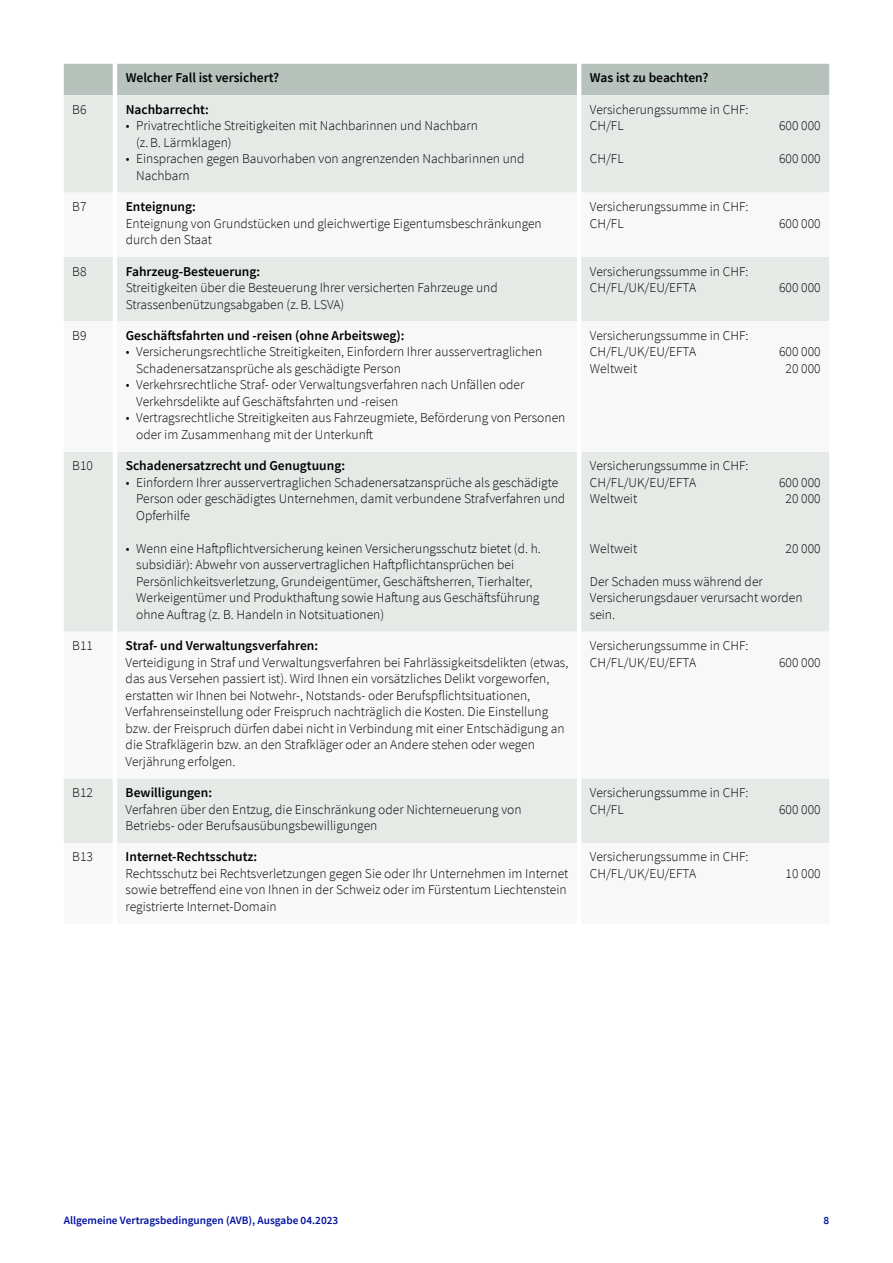
<style>
.page{position:relative;width:893px;height:1263px;background:#fff}
.page>*{position:absolute;margin:0;border:0;box-sizing:border-box;transform-origin:0 0}
.t1{font:300 13.5px/16.5px "Source Sans Pro";color:#000}
.t2{font:600 13.5px "Source Sans Pro";color:#000}
.t3{font:600 11.25px "Source Sans Pro";color:#00109f}
</style>
<div class="page">
<div style="left:64px;top:64px;width:765px;height:31px;background:#b6c2bb"></div>
<div style="left:64px;top:95px;width:765px;height:98px;background:#e6eae7"></div>
<svg style="left:64px;top:257px;width:765px;height:586px;fill:#e6eae7"></svg>
<p class="t2" style="left:126px;top:69px;width:155px">Welcher Fall ist versichert?</p>
<p class="t2" style="left:590px;top:69px;width:120px">Was ist zu beachten?</p>
<p class="t1" style="left:72px;top:101px;width:16px">B6</p>
<p class="t2" style="left:126px;top:100px;width:85px">Nachbarrecht:</p>
<p class="t1" style="left:136px;top:118px;width:343px;text-indent:-11px">• Privatrechtliche Streitigkeiten mit Nachbarinnen und Nachbarn (z.B. Lärmklagen)</p>
<p class="t1" style="left:136px;top:151px;width:390px;text-indent:-11px">• Einsprachen gegen Bauvorhaben von angrenzenden Nachbarinnen und<br>Nachbarn</p>
<p class="t1" style="left:72px;top:198px;width:16px">B7</p>
<p class="t2" style="left:126px;top:198px;width:72px">Enteignung:</p>
<p class="t1" style="left:126px;top:215px;width:418px">Enteignung von Grundstücken und gleichwertige Eigentumsbeschränkungen durch den Staat</p>
<p class="t1" style="left:72px;top:263px;width:16px">B8</p>
<p class="t2" style="left:126px;top:262px;width:136px">Fahrzeug-Besteuerung:</p>
<p class="t1" style="left:126px;top:279px;width:374px">Streitigkeiten über die Besteuerung Ihrer versicherten Fahrzeuge und<br>Strassenbenützungsabgaben (z.B. LSVA)</p>
<p class="t1" style="left:72px;top:327px;width:16px">B9</p>
<p class="t2" style="left:126px;top:327px;width:280px">Geschäftsfahrten und -reisen (ohne Arbeitsweg):</p>
<p class="t1" style="left:136px;top:344px;width:407px;text-indent:-11px">• Versicherungsrechtliche Streitigkeiten, Einfordern Ihrer ausservertraglichen<br>Schadenersatzansprüche als geschädigte Person</p>
<p class="t1" style="left:136px;top:377px;width:390px;text-indent:-11px">• Verkehrsrechtliche Straf- oder Verwaltungsverfahren nach Unfällen oder<br>Verkehrsdelikte auf Geschäftsfahrten und --reisen</p>
<p class="t1" style="left:136px;top:410px;width:431px;text-indent:-11px">• Vertragsrechtliche Streitigkeiten aus Fahrzeugmiete, Beförderung von Personen oder im Zusammenhang mit der Unterkunft</p>
<p class="t1" style="left:72px;top:458px;width:22px">B10</p>
<p class="t2" style="left:126px;top:457px;width:221px">Schadenersatzrecht und Genugtuung:</p>
<p class="t1" style="left:136px;top:474px;width:431px;text-indent:-11px">• Einfordern Ihrer ausservertraglichen Schadenersatzansprüche als geschädigte<br>Person oder geschädigtes Unternehmen, damit verbundene Strafverfahren und<br>Opferhilfe</p>
<p class="t1" style="left:136px;top:540px;width:406px;text-indent:-11px">• Wenn eine Haftpflichtversicherung keinen Versicherungsschutz bietet (d. h. subsidiär): Abwehr von ausservertraglichen Haftpflichtansprüchen bei Persönlichkeitsverletzung, Grundeigentümer, Geschäftsherren, Tierhalter, Werkeigentümer und Produkthaftung sowie Haftung aus Geschäftsführung ohne Auftrag (z. B. Handeln in Notsituationen)</p>
<p class="t1" style="left:72px;top:637px;width:22px">B11</p>
<p class="t2" style="left:126px;top:637px;width:194px">Straf- und Verwaltungsverfahren:</p>
<p class="t1" style="left:126px;top:654px;width:444px">Verteidigung in Straf und Verwaltungsverfahren bei Fahrlässigkeitsdelikten (etwas, das aus Versehen passiert ist). Wird Ihnen ein vorsätzliches Delikt vorgeworfen, erstatten wir Ihnen bei Notwehr-, Notstands- oder Berufspflichtsituationen, Verfahrenseinstellung oder Freispruch nachträglich die Kosten. Die Einstellung bzw. der Freispruch dürfen dabei nicht in Verbindung mit einer Entschädigung an die Strafklägerin bzw. an den Strafkläger oder an Andere stehen oder wegen Verjährung erfolgen.</p>
<p class="t1" style="left:72px;top:784px;width:22px">B12</p>
<p class="t2" style="left:126px;top:784px;width:88px">Bewilligungen:</p>
<p class="t1" style="left:126px;top:801px;width:397px">Verfahren über den Entzug, die Einschränkung oder Nichterneuerung von<br>Betriebs- oder Berufsausübungsbewilligungen</p>
<p class="t1" style="left:72px;top:849px;width:22px">B13</p>
<p class="t2" style="left:126px;top:848px;width:133px">Internet-Rechtsschutz:</p>
<p class="t1" style="left:126px;top:865px;width:444px">Rechtsschutz bei Rechtsverletzungen gegen Sie oder Ihr Unternehmen im Internet sowie betreffend eine von Ihnen in der Schweiz oder im Fürstentum Liechtenstein registrierte Internet-Domain</p>
<p class="t1" style="left:590px;top:101px;width:160px">Versicherungssumme in CHF:<br>CH/FL</p>
<p class="t1" style="left:779px;top:118px;width:43px">600 000</p>
<p class="t1" style="left:590px;top:151px;width:35px">CH/FL</p>
<p class="t1" style="left:779px;top:151px;width:43px">600 000</p>
<p class="t1" style="left:590px;top:198px;width:160px">Versicherungssumme in CHF:<br>CH/FL</p>
<p class="t1" style="left:590px;top:263px;width:160px">Versicherungssumme in CHF:<br>CH/FL/UK/EU/EFTA</p>
<p class="t1" style="left:590px;top:327px;width:160px">Versicherungssumme in CHF:<br>CH/FL/UK/EU/EFTA</p>
<p class="t1" style="left:779px;top:215px;width:43px">600 000</p>
<p class="t1" style="left:779px;top:279px;width:43px">600 000</p>
<p class="t1" style="left:779px;top:344px;width:43px">600 000</p>
<p class="t1" style="left:590px;top:360px;width:49px">Weltweit</p>
<p class="t1" style="left:786px;top:360px;width:37px">20 000</p>
<p class="t1" style="left:590px;top:458px;width:160px">Versicherungssumme in CHF:<br>CH/FL/UK/EU/EFTA</p>
<p class="t1" style="left:779px;top:474px;width:43px">600 000</p>
<p class="t1" style="left:590px;top:491px;width:49px">Weltweit</p>
<p class="t1" style="left:786px;top:491px;width:37px">20 000</p>
<p class="t1" style="left:590px;top:540px;width:49px">Weltweit</p>
<p class="t1" style="left:786px;top:540px;width:37px">20 000</p>
<p class="t1" style="left:590px;top:573px;width:214px">Der Schaden muss während der<br>Versicherungsdauer verursacht worden sein.</p>
<p class="t1" style="left:590px;top:637px;width:160px">Versicherungssumme in CHF:<br>CH/FL/UK/EU/EFTA</p>
<p class="t1" style="left:779px;top:654px;width:43px">600 000</p>
<p class="t1" style="left:590px;top:784px;width:160px">Versicherungssumme in CHF:<br>CH/FL</p>
<p class="t1" style="left:590px;top:849px;width:160px">Versicherungssumme in CHF:<br>CH/FL/UK/EU/EFTA</p>
<p class="t1" style="left:779px;top:801px;width:43px">600 000</p>
<p class="t1" style="left:786px;top:865px;width:37px">10 000</p>
<p class="t3" style="left:64px;top:1213px;width:276px">Allgemeine Vertragsbedingungen (AVB), Ausgabe 04.2023</p>
<p class="t3" style="left:823px;top:1213px;width:7px">8</p>
</div>
